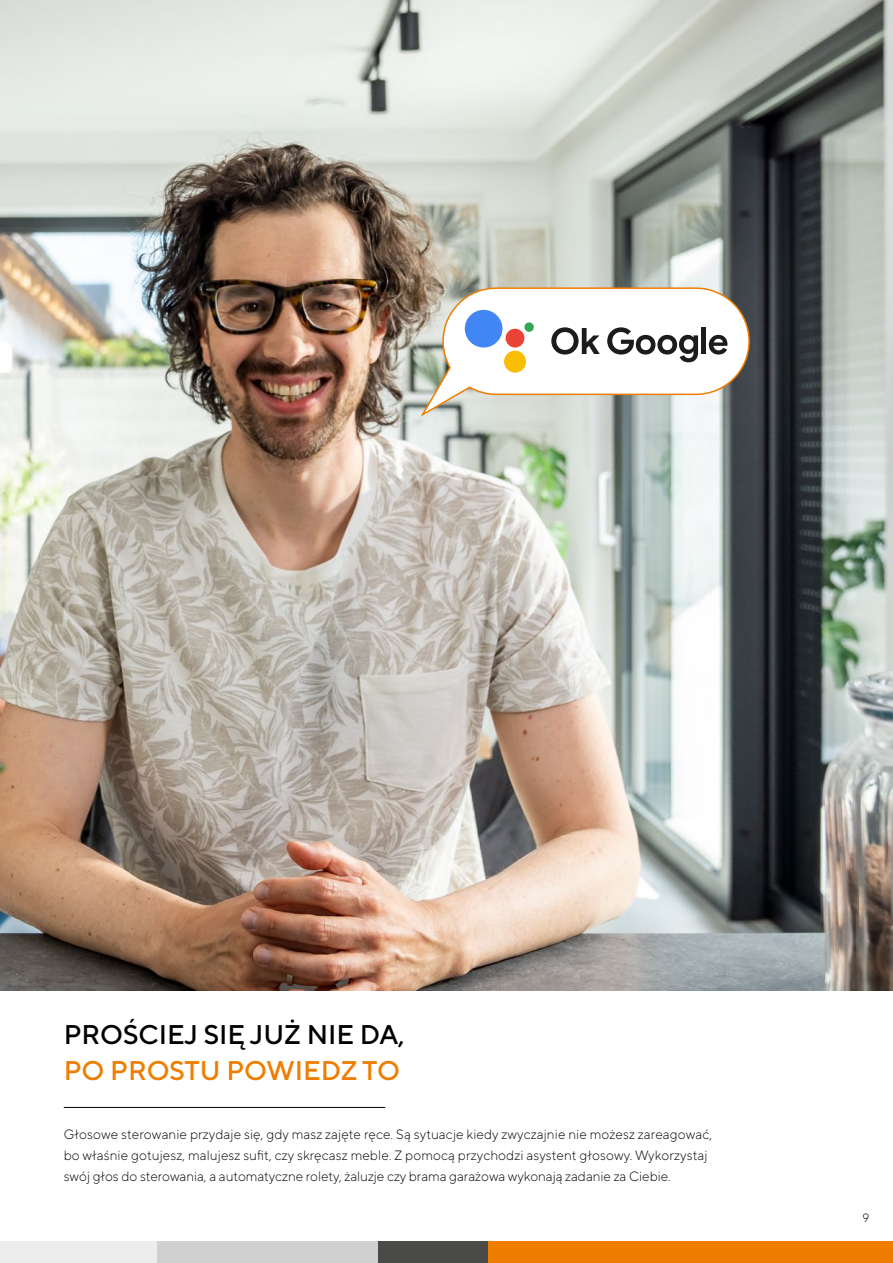
<style>
.page{position:relative;width:893px;height:1263px;background:#fff}
.page>*{position:absolute;margin:0;border:0;box-sizing:border-box;transform-origin:0 0}
.t1{font:500 27px "TT Norms Pro";color:#000}
.t2{font:500 27px "TT Norms Pro";color:#ef7d00}
.t3{font:300 13.5px/21px "TT Norms Pro";letter-spacing:.01em;color:#000}
.t4{font:300 12px "TT Norms Pro";color:#000}
</style>
<div class="page">
<hr style="left:64px;top:1107px;width:321px;height:1px;background:#000">
<div style="left:0;top:1242px;width:157px;height:21px;background:#ededed"></div>
<div style="left:157px;top:1242px;width:221px;height:21px;background:#d0d0d0"></div>
<div style="left:378px;top:1242px;width:111px;height:21px;background:#4a4a49"></div>
<div style="left:489px;top:1242px;width:404px;height:21px;background:#ef7d00"></div>
<img style="left:0;top:0;width:893px;height:990px">
<svg style="left:419px;top:287px;width:331px;height:132px"></svg>
<h1 class="t1" style="left:64px;top:1017px;width:342px">PROŚCIEJ SIĘ JUŻ NIE DA,</h1>
<h1 class="t2" style="left:64px;top:1053px;width:338px">PO PROSTU POWIEDZ TO</h1>
<p class="t3" style="left:64px;top:1123px;width:650px">Głosowe sterowanie przydaje się, gdy masz zajęte ręce. Są sytuacje kiedy zwyczajnie nie możesz zareagować, bo właśnie gotujesz, malujesz sufit, czy skręcasz meble. Z pomocą przychodzi asystent głosowy. Wykorzystaj swój głos do sterowania, a automatyczne rolety, żaluzje czy brama garażowa wykonają zadanie za Ciebie.</p>
<p class="t4" style="left:862px;top:1210px;width:8px">9</p>
</div>
